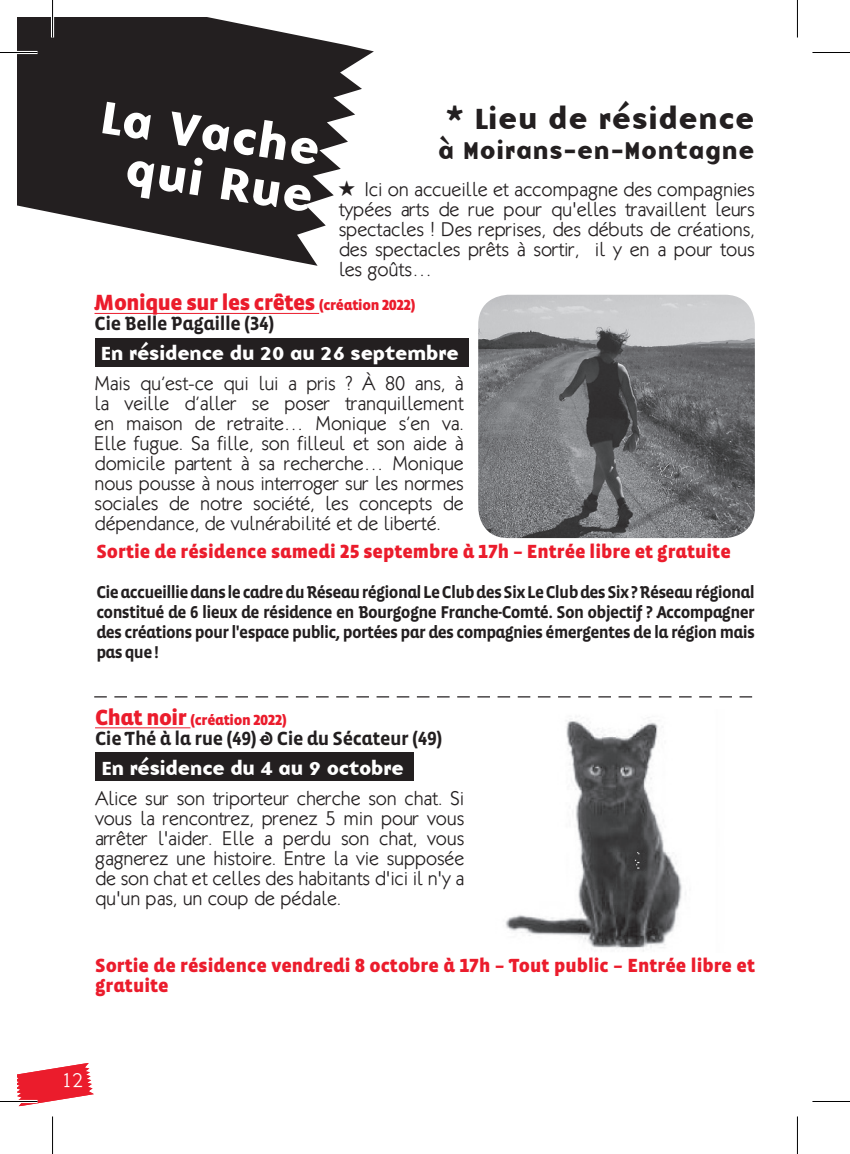
<style>
.page{position:relative;width:850px;height:1154px;background:#fff}
.page>*{position:absolute;margin:0;border:0;box-sizing:border-box;transform-origin:0 0}
.t1{font:700 47.5px/47.5px "Base Nine";color:#fff;text-align:right}
.t2{font:700 30px "Base Nine";color:#231f20}
.t3{font:700 25px "Base Nine";color:#231f20}
.t4{font:900 22.5px "Vista Sans Alt";letter-spacing:-.02em;color:#eb1c2c}
.t5{font:300 20px/20px "Klill";letter-spacing:-.01em;color:#231f20;text-align:justify}
.t6{font:300 20px "Klill";color:#fff}
.t7{font:900 19.5px/20px "Vista Sans Alt";color:#eb1c2c}
.t8{font:700 19.5px "Vista Sans Alt";letter-spacing:-.02em;color:#231f20}
.t9{font:700 19.5px "Base Nine";letter-spacing:-.04em;color:#fff}
.t10{font:700 17.5px/20px "Vista Sans Alt";letter-spacing:-.04em;color:#231f20;text-align:justify}
.t11{font:900 15px "Vista Sans Alt";letter-spacing:-.02em;color:#eb1c2c}
.s1{font-family:"Button Button AOE";font-weight:400}
.s2{font-size:15px}
.s3{font-size:22.5px}
</style>
<div class="page">
<svg style="left:17px;top:17px;width:357px;height:249px;fill:#231f20"></svg>
<hr style="left:94px;top:313px;width:225px;height:1px;background:#eb1c2c">
<div style="left:95px;top:338px;width:373px;height:29px;background:#231f20"></div>
<img style="left:478px;top:295px;width:276px;height:243px">
<svg style="left:94px;top:696px;width:657px;height:1px"></svg>
<hr style="left:95px;top:727px;width:95px;height:1px;background:#eb1c2c">
<div style="left:96px;top:752px;width:318px;height:29px;background:#231f20"></div>
<img style="left:505px;top:717px;width:181px;height:234px">
<svg style="left:17px;top:1063px;width:77px;height:43px"></svg>
<hr style="left:0;top:51px;width:38px;height:3px;background:#fff">
<hr style="left:0;top:1100px;width:38px;height:3px;background:#fff">
<hr style="left:51px;top:0;width:3px;height:38px;background:#fff">
<hr style="left:0;top:52px;width:38px;height:1px;background:#000">
<hr style="left:812px;top:52px;width:37px;height:1px;background:#000">
<hr style="left:0;top:1101px;width:38px;height:1px;background:#000">
<hr style="left:812px;top:1101px;width:37px;height:1px;background:#000">
<hr style="left:52px;top:0;width:1px;height:38px;background:#000">
<hr style="left:52px;top:1116px;width:1px;height:38px;background:#000">
<hr style="left:796px;top:0;width:1px;height:38px;background:#000">
<hr style="left:796px;top:1116px;width:1px;height:38px;background:#000">
<h1 class="t1" style="left:105px;top:90px;width:224px;rotate:9deg">La Vache qui Rue</h1>
<h2 class="t2" style="left:444px;top:95px;width:312px">* Lieu de résidence</h2>
<p class="t3" style="left:437px;top:131px;width:318px">à Moirans-en-Montagne</p>
<p class="t5" style="left:338px;top:179px;width:417px"><span class="s1">z</span> Ici on accueille et accompagne des compagnies typées arts de rue pour qu'elles travaillent leurs spectacles ! Des reprises, des débuts de créations, des spectacles prêts à sortir, il y en a pour tous les goûts…</p>
<p class="t4" style="left:94px;top:291px;width:322px">Monique sur les crêtes <span class="s2">(création 2022)</span></p>
<p class="t8" style="left:94px;top:314px;width:181px">Cie Belle Pagaille (34)</p>
<p class="t5" style="left:94px;top:374px;width:370px">Mais qu’est-ce qui lui a pris ? À 80 ans, à la veille d’aller se poser tranquillement en maison de retraite… Monique s’en va.<br>Elle fugue. Sa fille, son filleul et son aide à domicile partent à sa recherche… Monique nous pousse à nous interroger sur les normes sociales de notre société, les concepts de dépendance, de vulnérabilité et de liberté.</p>
<p class="t9" style="left:101px;top:338px;width:359px">En résidence du 20 au 26 septembre</p>
<p class="t7" style="left:96px;top:542px;width:635px">Sortie de résidence samedi 25 septembre à 17h – Entrée libre et gratuite</p>
<p class="t10" style="left:96px;top:583px;width:659px">Cie accueillie dans le cadre du Réseau régional Le Club des Six Le Club des Six ? Réseau régional constitué de 6 lieux de résidence en Bourgogne Franche-Comté. Son objectif ? Accompagner des créations pour l'espace public, portées par des compagnies émergentes de la région mais pas que !</p>
<p class="t11" style="left:95px;top:712px;width:193px"><span class="s3">Chat noir</span> (création 2022)</p>
<p class="t8" style="left:95px;top:728px;width:349px">Cie Thé à la rue (49) &amp; Cie du Sécateur (49)</p>
<p class="t9" style="left:101px;top:752px;width:304px">En résidence du 4 au 9 octobre</p>
<p class="t5" style="left:95px;top:788px;width:370px">Alice sur son triporteur cherche son chat. Si vous la rencontrez, prenez 5 min pour vous arrêter l'aider. Elle a perdu son chat, vous gagnerez une histoire. Entre la vie supposée de son chat et celles des habitants d'ici il n'y a qu'un pas, un coup de pédale.</p>
<p class="t7" style="left:95px;top:956px;width:661px">Sortie de résidence vendredi 8 octobre à 17h – Tout public – Entrée libre et gratuite</p>
<p class="t6" style="left:62px;top:1069px;width:22px">12</p>
</div>
